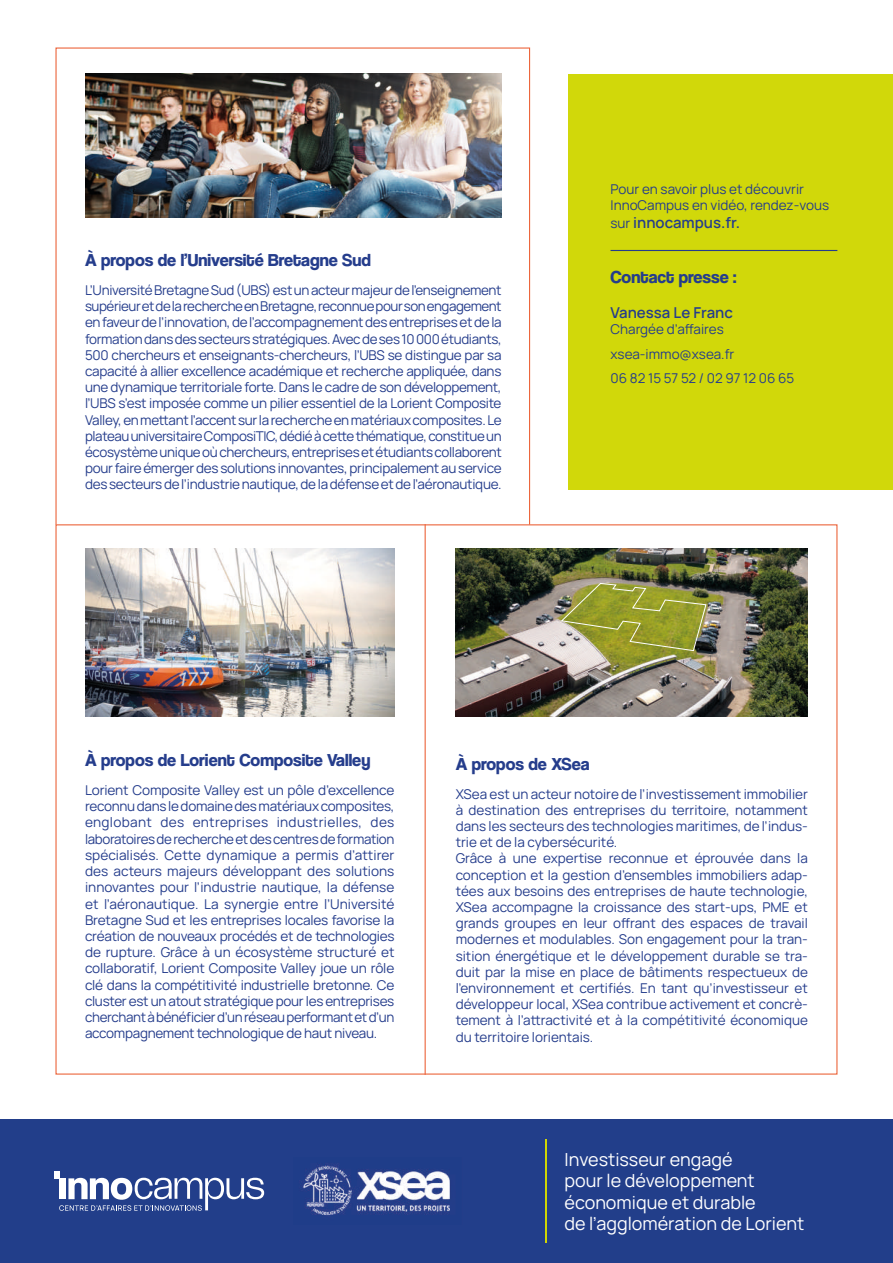
<style>
.page{position:relative;width:893px;height:1263px;background:#fff}
.page>*{position:absolute;margin:0;border:0;box-sizing:border-box;transform-origin:0 0}
.t1{font:700 18px "Coolvetica Rg";color:#253d8c}
.t2{font:18px/21.6px "Manrope";color:#fff}
.t3{font:600 15px "Manrope";color:#253d8c}
.t4{font:13.5px/16.2px "Manrope";color:#253d8c}
.s1{font-weight:400;font-size:13.5px}
</style>
<div class="page">
<div style="left:569px;top:74px;width:324px;height:415px;background:#d1d80a"></div>
<hr style="left:610px;top:250px;width:227px;height:1px;background:#253d8c">
<img style="left:85px;top:74px;width:417px;height:144px">
<hr style="left:425px;top:524px;width:1px;height:551px;background:#ec663d">
<img style="left:85px;top:548px;width:309px;height:169px">
<img style="left:456px;top:548px;width:352px;height:169px">
<img style="left:561px;top:583px;width:146px;height:68px">
<div style="left:0;top:1119px;width:893px;height:144px;background:#223e8a"></div>
<div style="left:54px;top:1171px;width:6px;height:7px;background:#fff"></div>
<svg style="left:59px;top:1178px;width:205px;height:33px"></svg>
<img style="left:303px;top:1165px;width:147px;height:50px">
<hr style="left:545px;top:1139px;width:1px;height:104px;background:#d1d702">
<h1 class="t1" style="left:85px;top:249px;width:287px">À propos de l’Université Bretagne Sud</h1>
<p class="t4" style="left:85px;top:281px;width:418px;text-align:justify">L’Université Bretagne Sud (UBS) est un acteur majeur de l’enseignement supérieur et de la recherche en Bretagne, reconnue pour son engagement en faveur de l’innovation, de l’accompagnement des entreprises et de la formation dans des secteurs stratégiques. Avec de ses 10 000 étudiants, 500 chercheurs et enseignants-chercheurs, l’UBS se distingue par sa capacité à allier excellence académique et recherche appliquée, dans une dynamique territoriale forte. Dans le cadre de son développement, l’UBS s’est imposée comme un pilier essentiel de la Lorient Composite Valley, en mettant l’accent sur la recherche en matériaux composites. Le plateau universitaire ComposiTIC, dédié à cette thématique, constitue un écosystème unique où chercheurs, entreprises et étudiants collaborent pour faire émerger des solutions innovantes, principalement au service des secteurs de l’industrie nautique, de la défense et de l’aéronautique.</p>
<p class="t4" style="left:610px;top:180px;width:220px">Pour en savoir plus et découvrir<br>InnoCampus en vidéo, rendez-vous</p>
<p class="t3" style="left:610px;top:212px;width:131px"><span class="s1">sur</span> innocampus.fr.</p>
<h1 class="t1" style="left:610px;top:266px;width:128px">Contact presse :</h1>
<p class="t3" style="left:610px;top:302px;width:124px">Vanessa Le Franc</p>
<p class="t4" style="left:610px;top:316px;width:185px;line-height:24.8px">Chargée d’affaires xsea-immo@xsea.fr<br>06 82 15 57 52 / 02 97 12 06 65</p>
<h1 class="t1" style="left:85px;top:749px;width:287px">À propos de Lorient Composite Valley</h1>
<p class="t4" style="left:85px;top:781px;width:311px;text-align:justify">Lorient Composite Valley est un pôle d’excellence reconnu dans le domaine des matériaux composites, englobant des entreprises industrielles, des laboratoires de recherche et des centres de formation spécialisés. Cette dynamique a permis d’attirer des acteurs majeurs développant des solutions innovantes pour l’industrie nautique, la défense et l’aéronautique. La synergie entre l’Université Bretagne Sud et les entreprises locales favorise la création de nouveaux procédés et de technologies de rupture. Grâce à un écosystème structuré et collaboratif, Lorient Composite Valley joue un rôle clé dans la compétitivité industrielle bretonne. Ce cluster est un atout stratégique pour les entreprises cherchant à bénéficier d’un réseau performant et d’un accompagnement technologique de haut niveau.</p>
<h1 class="t1" style="left:456px;top:753px;width:136px">À propos de XSea</h1>
<p class="t4" style="left:456px;top:785px;width:354px">XSea est un acteur notoire de l’investissement immobilier à destination des entreprises du territoire, notamment dans les secteurs des technologies maritimes, de l’indus&shy;trie et de la cybersécurité.<br>Grâce à une expertise reconnue et éprouvée dans la conception et la gestion d’ensembles immobiliers adap&shy;tées aux besoins des entreprises de haute technologie, XSea accompagne la croissance des start-ups, PME et grands groupes en leur offrant des espaces de travail modernes et modulables. Son engagement pour la tran&shy;sition énergétique et le développement durable se tra&shy;duit par la mise en place de bâtiments respectueux de l’environnement et certifiés. En tant qu’investisseur et développeur local, XSea contribue activement et concrè&shy;tement à l’attractivité et à la compétitivité économique du territoire lorientais.</p>
<h1 class="t2" style="left:564px;top:1147px;width:241px">Investisseur engagé<br>pour le développement économique et durable<br>de l’agglomération de Lorient</h1>
</div>
